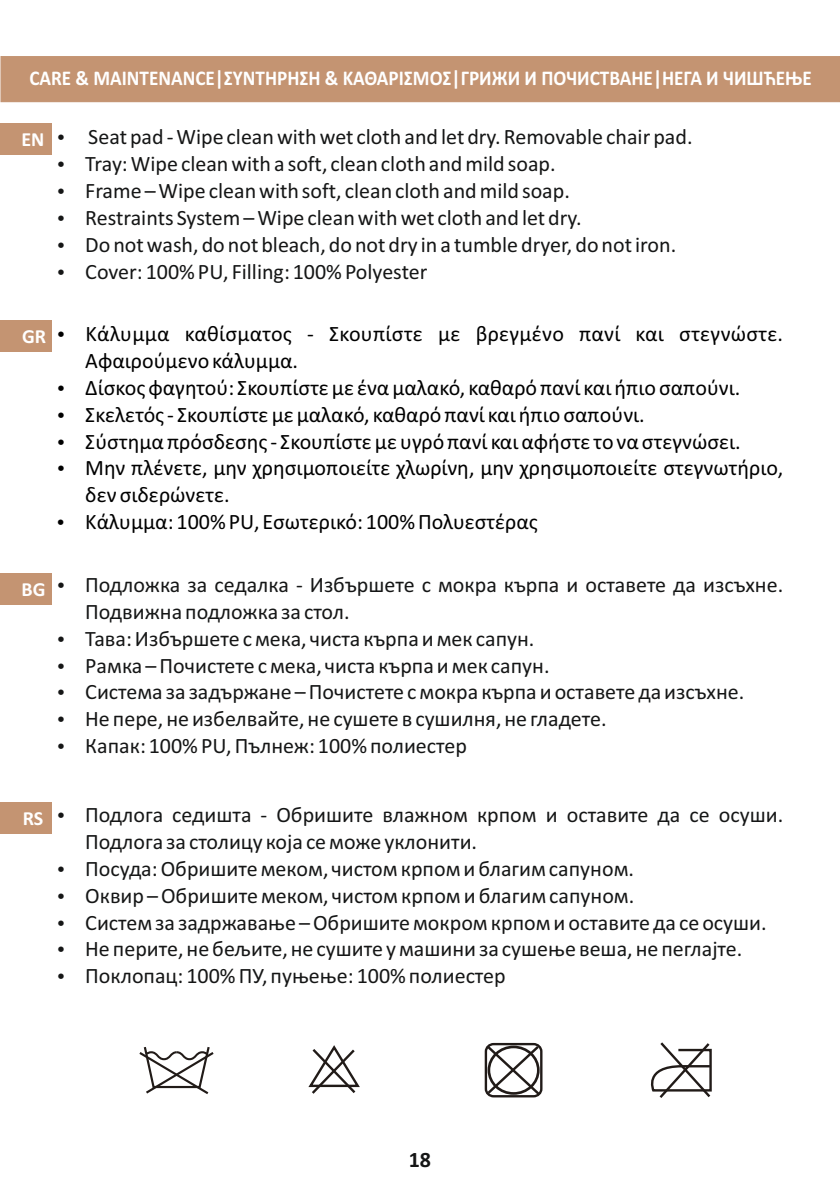
<style>
.page{position:relative;width:840px;height:1191px;background:#fff}
.page>*{position:absolute;margin:0;border:0;box-sizing:border-box;transform-origin:0 0}
.t1{font:22px/26.8px "Calibri";color:#151616}
.t2{font:22px/26.8px "Calibri";color:#000}
.t3{font:700 22px "Calibri";color:#151616}
.t4{font:700 21px "Calibri";color:#fff;scale:.91 1}
.t5{font:700 20px "Calibri";color:#fff}
.s1{font-weight:700;font-size:20px;color:#fff}
</style>
<div class="page">
<div style="left:0;top:56px;width:839px;height:47px;background:#c49472"></div>
<div style="left:0;top:320px;width:51px;height:32px;background:#c49472"></div>
<div style="left:0;top:573px;width:51px;height:32px;background:#c49472"></div>
<div style="left:0;top:802px;width:51px;height:32px;background:#c49472"></div>
<div style="left:0;top:123px;width:51px;height:32px;background:#c49472"></div>
<svg style="left:308px;top:1045px;width:52px;height:49px"></svg>
<svg style="left:484px;top:1043px;width:58px;height:54px"></svg>
<svg style="left:650px;top:1042px;width:62px;height:56px"></svg>
<svg style="left:139px;top:1047px;width:75px;height:48px"></svg>
<p class="t4" style="left:29px;top:69px;width:860px">CARE &amp; MAINTENANCE|ΣΥΝΤΗΡΗΣΗ &amp; ΚΑΘΑΡΙΣΜΟΣ|ГРИЖИ И ПОЧИСТВАНЕ|НЕГА И ЧИШЋЕЊЕ</p>
<p class="t1" style="left:21px;top:126px;width:672px"><span class="s1">EN</span> • Seat pad - Wipe clean with wet cloth and let dry.Removable chair pad.</p>
<p class="t1" style="left:57px;top:152px;width:500px">• Tray: Wipe clean with a soft, clean cloth and mild soap.</p>
<p class="t1" style="left:57px;top:179px;width:514px">• Frame – Wipe clean with soft, clean cloth and mild soap.</p>
<p class="t1" style="left:57px;top:206px;width:526px">• Restraints System – Wipe clean with wet cloth and let dry.</p>
<p class="t1" style="left:57px;top:233px;width:620px">• Do not wash, do not bleach, do not dry in a tumble dryer, do not iron.</p>
<p class="t1" style="left:57px;top:260px;width:372px">• Cover: 100% PU, Filling: 100% Polyester</p>
<p class="t5" style="left:22px;top:328px;width:25px">GR</p>
<p class="t2" style="left:85px;top:322px;width:699px;text-indent:-29px">• Κάλυμμα καθίσματος - Σκουπίστε με βρεγμένο πανί και στεγνώστε.<br>Αφαιρούμενο κάλυμμα.</p>
<p class="t2" style="left:57px;top:376px;width:684px">• Δίσκος φαγητού: Σκουπίστε με ένα μαλακό, καθαρό πανί και ήπιο σαπούνι.</p>
<p class="t2" style="left:57px;top:403px;width:589px">• Σκελετός - Σκουπίστε με μαλακό, καθαρό πανί και ήπιο σαπούνι.</p>
<p class="t2" style="left:57px;top:430px;width:685px">• Σύστημα πρόσδεσης - Σκουπίστε με υγρό πανί και αφήστε το να στεγνώσει.</p>
<p class="t2" style="left:85px;top:456px;width:699px;text-indent:-29px">• Μην πλένετε, μην χρησιμοποιείτε χλωρίνη, μην χρησιμοποιείτε στεγνωτήριο, δεν σιδερώνετε.</p>
<p class="t2" style="left:57px;top:510px;width:482px">• Κάλυμμα: 100% PU, Εσωτερικό: 100% Πολυεστέρας</p>
<p class="t5" style="left:22px;top:581px;width:25px">BG</p>
<p class="t1" style="left:85px;top:573px;width:699px;text-indent:-29px">• Подложка за седалка - Избършете с мокра кърпа и оставете да изсъхне.<br>Подвижна подложка за стол.</p>
<p class="t1" style="left:57px;top:627px;width:479px">• Тава: Избършете с мека, чиста кърпа и мек сапун.</p>
<p class="t1" style="left:57px;top:653px;width:494px">• Рамка – Почистете с мека, чиста кърпа и мек сапун.</p>
<p class="t1" style="left:57px;top:680px;width:688px">• Система за задържане – Почистете с мокра кърпа и оставете да изсъхне.</p>
<p class="t1" style="left:57px;top:707px;width:551px">• Не пере, не избелвайте, не сушете в сушилня, не гладете.</p>
<p class="t1" style="left:57px;top:734px;width:411px">• Капак: 100% PU, Пълнеж: 100% полиестер</p>
<p class="t5" style="left:23px;top:810px;width:22px">RS</p>
<p class="t1" style="left:85px;top:803px;width:699px;text-indent:-29px">• Подлога седишта - Обришите влажном крпом и оставите да се осуши.<br>Подлога за столицу која се може уклонити.</p>
<p class="t1" style="left:57px;top:857px;width:578px">• Посуда: Обришите меком, чистом крпом и благим сапуном.</p>
<p class="t1" style="left:57px;top:883px;width:579px">• Оквир – Обришите меком, чистом крпом и благим сапуном.</p>
<p class="t1" style="left:57px;top:910px;width:711px">• Систем за задржавање – Обришите мокром крпом и оставите да се осуши.</p>
<p class="t1" style="left:57px;top:937px;width:687px">• Не перите, не бељите, не сушите у машини за сушење веша, не пеглајте.</p>
<p class="t1" style="left:57px;top:964px;width:450px">• Поклопац: 100% ПУ, пуњење: 100% полиестер</p>
<p class="t3" style="left:408px;top:1150px;width:24px">18</p>
</div>
